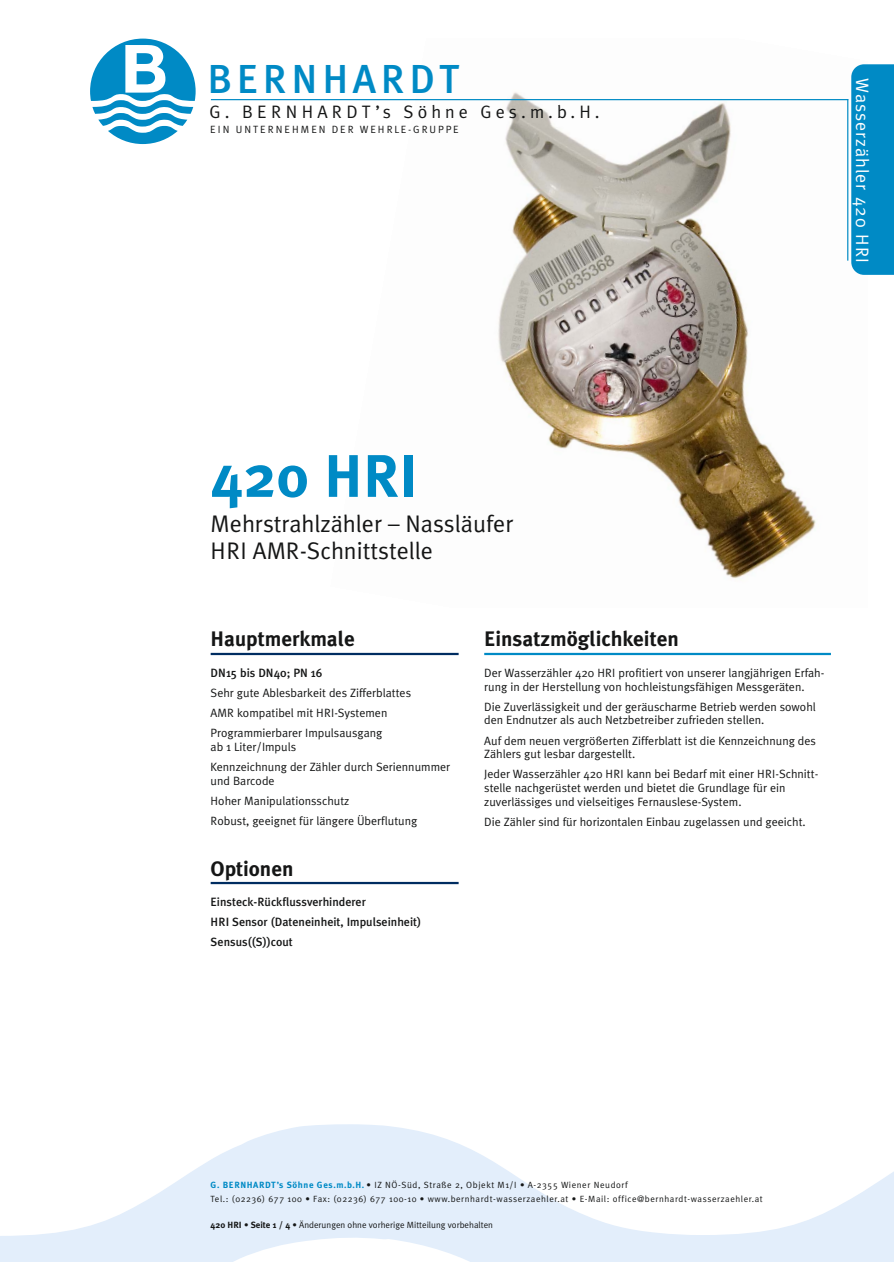
<style>
.page{position:relative;width:894px;height:1262px;background:#fff}
.page>*{position:absolute;margin:0;border:0;box-sizing:border-box;transform-origin:0 0}
.t1{font:700 60px "Meta Plus";color:#008ac5}
.t2{font:500 40.5px "Meta Plus";letter-spacing:.115em;color:#008ac5}
.t3{font:24px/27px "Meta Plus Normal";color:#151616}
.t4{font:700 21px "Meta Plus";color:#151616}
.t5{font:18px "Meta Plus Normal";letter-spacing:.225em;color:#151616}
.t6{font:18px "Meta Plus Normal";letter-spacing:.055em;color:#fff}
.t7{font:12px/13.6px "Meta Plus Normal";color:#151616}
.t8{font:500 12px/20.1px "Meta Plus";color:#151616}
.t9{font:10.5px "Meta Plus Normal";letter-spacing:.195em;color:#151616}
.t10{font:9px/13.5px "Meta Plus Normal";letter-spacing:.065em;color:#151616}
.t11{font:9px "Meta Plus Normal";color:#151616}
.s1{font-family:"Meta Plus";font-weight:700;color:#008ac5}
.s2{font-family:"Meta Plus";font-weight:700}
</style>
<div class="page">
<img style="left:330px;top:92px;width:519px;height:487px">
<div style="left:851px;top:64px;width:42px;height:211px;background:#008ac5"></div>
<svg style="left:0;top:1236px;width:1px;height:26px"></svg>
<svg style="left:1px;top:1124px;width:892px;height:138px"></svg>
<svg style="left:90px;top:39px;width:105px;height:105px"></svg>
<hr style="left:211px;top:99px;width:636px;height:1px;background:#008ac5">
<hr style="left:846px;top:99px;width:2px;height:162px;background:#008ac5">
<hr style="left:484px;top:653px;width:346px;height:2px;background:#008ac5">
<hr style="left:210px;top:653px;width:248px;height:2px;background:#002d61">
<hr style="left:210px;top:882px;width:248px;height:2px;background:#002d61">
<h2 class="t2" style="left:207px;top:63px;width:254px">BERNHARDT</h2>
<h3 class="t5" style="left:209px;top:105px;width:391px">G. BERNHARDT’s Söhne Ges.m.b.H.</h3>
<p class="t9" style="left:210px;top:125px;width:250px">EIN UNTERNEHMEN DER WEHRLE-GRUPPE</p>
<h3 class="t6" style="left:869px;top:78px;width:186px;rotate:90deg">Wasserzähler 420 HRI</h3>
<h1 class="t1" style="left:210px;top:452px;width:209px">420 HRI</h1>
<h3 class="t3" style="left:210px;top:512px;width:304px">Mehrstrahlzähler – Nassläufer<br>HRI AMR-Schnittstelle</h3>
<h3 class="t4" style="left:210px;top:631px;width:146px">Hauptmerkmale</h3>
<p class="t8" style="left:210px;top:664px;width:113px">DN15 bis DN40; PN 16</p>
<p class="t7" style="left:210px;top:684px;width:202px;line-height:20.1px">Sehr gute Ablesbarkeit des Zifferblattes<br>AMR kompatibel mit HRI-Systemen<br>Programmierbarer Impulsausgang</p>
<p class="t7" style="left:210px;top:737px;width:241px;line-height:20.1px">ab 1 Liter/Impuls<br>Kennzeichnung der Zähler durch Seriennummer</p>
<p class="t7" style="left:210px;top:771px;width:208px;line-height:20.1px">und Barcode<br>Hoher Manipulationsschutz<br>Robust, geeignet für längere Überflutung</p>
<h3 class="t4" style="left:210px;top:860px;width:84px">Optionen</h3>
<p class="t8" style="left:210px;top:893px;width:212px">Einsteck-Rückflussverhinderer<br>HRI Sensor (Dateneinheit, Impulseinheit)<br>Sensus((S))cout</p>
<h3 class="t4" style="left:484px;top:631px;width:196px">Einsatzmöglichkeiten</h3>
<p class="t7" style="left:484px;top:667px;width:341px">Der Wasserzähler 420 HRI profitiert von unserer langjährigen Erfah&shy;rung in der Herstellung von hochleistungsfähigen Messgeräten.</p>
<p class="t7" style="left:484px;top:701px;width:333px">Die Zuverlässigkeit und der geräuscharme Betrieb werden sowohl den Endnutzer als auch Netzbetreiber zufrieden stellen.</p>
<p class="t7" style="left:484px;top:734px;width:333px">Auf dem neuen vergrößerten Zifferblatt ist die Kennzeichnung des<br>Zählers gut lesbar dargestellt.</p>
<p class="t7" style="left:484px;top:768px;width:335px">Jeder Wasserzähler 420 HRI kann bei Bedarf mit einer HRI-Schnitt&shy;stelle nachgerüstet werden und bietet die Grundlage für ein zuverlässiges und vielseitiges Fernauslese-System.</p>
<p class="t7" style="left:484px;top:815px;width:323px">Die Zähler sind für horizontalen Einbau zugelassen und geeicht.</p>
<p class="t10" style="left:210px;top:1179px;width:553px"><span class="s1">G. BERNHARDT’s Söhne Ges.m.b.H.</span> • IZ NÖ-Süd, Straße 2, Objekt M1/I • A-2355 Wiener Neudorf<br>Tel.: (02236) 677 100 • Fax: (02236) 677 100-10 • www.bernhardt-wasserzaehler.at • E-Mail: office@bernhardt-wasserzaehler.at</p>
<p class="t11" style="left:210px;top:1221px;width:284px"><span class="s2">420 HRI • Seite 1 / 4 •</span> Änderungen ohne vorherige Mitteilung vorbehalten</p>
</div>
